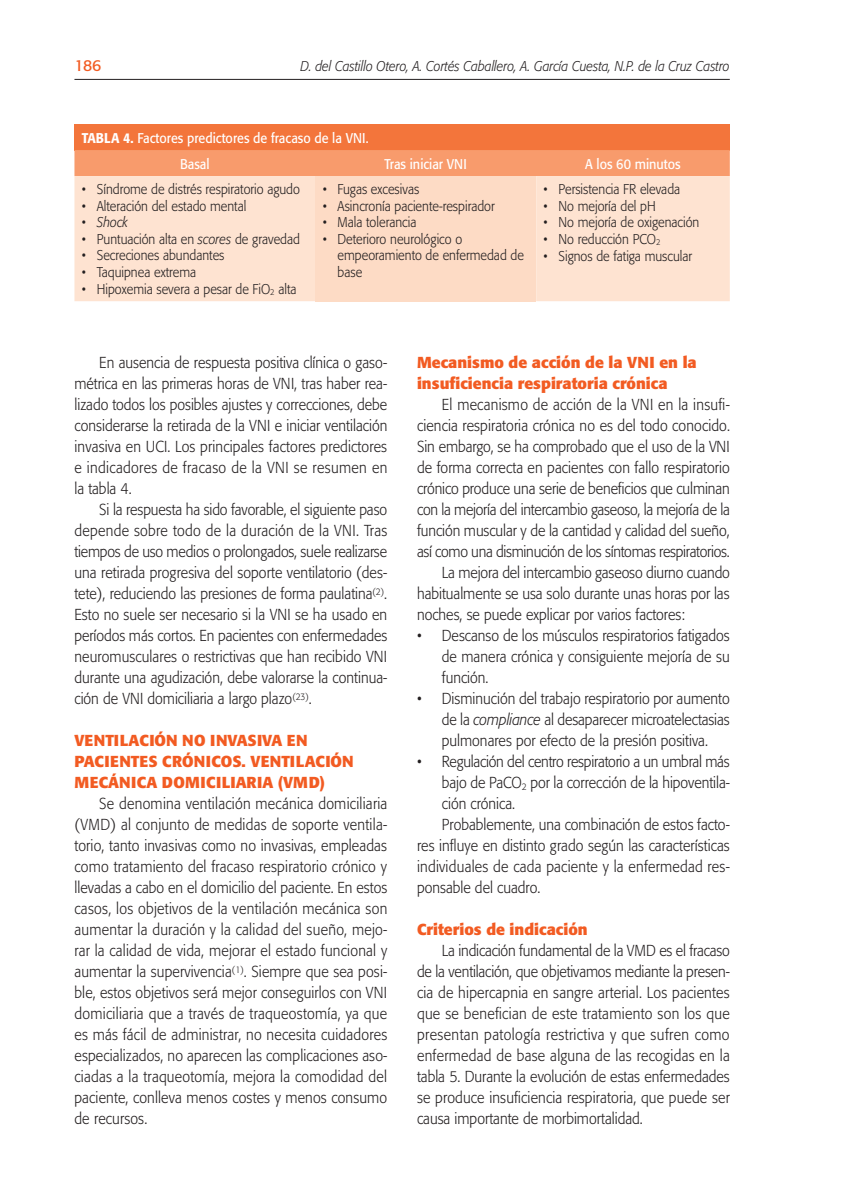
<style>
.page{position:relative;width:844px;height:1191px;background:#fff}
.page>*{position:absolute;margin:0;border:0;box-sizing:border-box;transform-origin:0 0}
.t1{font:300 15.75px/21px "Formata";color:#231f20;text-align:justify;scale:.9 1}
.t2{font:700 15.75px/21px "Formata";color:#f25b22}
.t3{font:300 15.75px "Formata";letter-spacing:-.02em;color:#231f20;scale:.9 1}
.t4{font:15.75px "Formata";color:#f25b22}
.t5{font:300 14px/16.6px "Formata";color:#231f20;scale:.9 1}
.t6{font:italic 300 14px "Formata";color:#231f20;scale:.9 1}
.t7{font:14px/25.9px "Formata";color:#fff;scale:.9 1}
.t8{font:500 14px "Formata";color:#fff;scale:.9 1}
.s1{font-weight:500}
.s2{font-style:normal}
.s3{font-style:italic}
</style>
<div class="page">
<hr style="left:74px;top:79px;width:655px;height:1px;background:#231f20">
<div style="left:74px;top:124px;width:655px;height:26px;background:#f3753b"></div>
<div style="left:74px;top:150px;width:655px;height:26px;background:#f89b6c"></div>
<div style="left:74px;top:176px;width:655px;height:125px;background:#fee3d1"></div>
<div style="left:315px;top:176px;width:221px;height:125px;background:#fddbc5"></div>
<p class="t4" style="left:74px;top:56px;width:28px">186</p>
<p class="t6" style="left:300px;top:58px;width:478px">D. del Castillo Otero, A. Cortés Caballero, A. García Cuesta, N.P. de la Cruz Castro</p>
<p class="t8" style="left:82px;top:129px;width:17px">Tabla</p>
<p class="t7" style="left:180px;top:125px;width:211px;text-indent:-57px"><span class="s1">4.</span> Factores predictores de fracaso de la VNI.<br>Basal</p>
<p class="t7" style="left:384px;top:151px;width:93px">Tras iniciar VNI</p>
<p class="t7" style="left:585px;top:151px;width:107px">A los 60 minutos</p>
<p class="t5" style="left:82px;top:181px;width:244px">• Síndrome de distrés respiratorio agudo</p>
<p class="t5" style="left:82px;top:197px;width:184px">• Alteración del estado mental</p>
<p class="t6" style="left:82px;top:214px;width:53px"><span class="s2">•</span> Shock</p>
<p class="t5" style="left:82px;top:231px;width:244px">• Puntuación alta en <span class="s3">scores</span> de gravedad</p>
<p class="t5" style="left:82px;top:247px;width:160px">• Secreciones abundantes</p>
<p class="t5" style="left:82px;top:264px;width:128px">• Taquipnea extrema</p>
<p class="t5" style="left:82px;top:281px;width:240px">• Hipoxemia severa a pesar de FiO<sub>2</sub> alta</p>
<p class="t5" style="left:322px;top:181px;width:109px">• Fugas excesivas</p>
<p class="t5" style="left:322px;top:197px;width:193px">• Asincronía paciente-respirador</p>
<p class="t5" style="left:322px;top:214px;width:106px">• Mala tolerancia</p>
<p class="t5" style="left:337px;top:231px;width:208px;text-indent:-15px">• Deterioro neurológico o empeoramiento de enfermedad de base</p>
<p class="t5" style="left:543px;top:181px;width:153px">• Persistencia FR elevada</p>
<p class="t5" style="left:543px;top:197px;width:126px">• No mejoría del pH</p>
<p class="t5" style="left:543px;top:214px;width:174px">• No mejoría de oxigenación</p>
<p class="t5" style="left:543px;top:231px;width:131px">• No reducción PCO<sub>2</sub></p>
<p class="t5" style="left:543px;top:247px;width:167px">• Signos de fatiga muscular</p>
<p class="t1" style="left:74px;top:352px;width:349px;text-indent:25px">En ausencia de respuesta positiva clínica o gaso&shy;métrica en las primeras horas de VNI, tras haber rea&shy;lizado todos los posibles ajustes y correcciones, debe considerarse la retirada de la VNI e iniciar ventilación invasiva en UCI. Los principales factores predictores e indicadores de fracaso de la VNI se resumen en la tabla 4.</p>
<p class="t1" style="left:74px;top:499px;width:349px;text-indent:25px">Si la respuesta ha sido favorable, el siguiente paso depende sobre todo de la duración de la VNI. Tras tiempos de uso medios o prolongados, suele realizarse una retirada progresiva del soporte ventilatorio (des&shy;tete), reduciendo las presiones de forma paulatina<sup>(2)</sup>.<br>Esto no suele ser necesario si la VNI se ha usado en períodos más cortos. En pacientes con enfermedades neuromusculares o restrictivas que han recibido VNI durante una agudización, debe valorarse la continua&shy;ción de VNI domiciliaria a largo plazo<sup>(23)</sup>.</p>
<p class="t2" style="left:74px;top:730px;width:11px">VENT</p>
<p class="t2" style="left:114px;top:730px;width:17px">ILAC</p>
<p class="t2" style="left:149px;top:730px;width:78px">IÓN NO INVAS</p>
<p class="t2" style="left:257px;top:730px;width:41px">IVA EN</p>
<p class="t2" style="left:74px;top:751px;width:46px">PACIENTES</p>
<p class="t2" style="left:162px;top:751px;width:12px">CRÓN</p>
<p class="t2" style="left:206px;top:751px;width:17px">ICOS</p>
<p class="t2" style="left:241px;top:751px;width:20px">. VENT</p>
<p class="t2" style="left:290px;top:751px;width:17px">ILAC</p>
<p class="t2" style="left:325px;top:751px;width:18px">IÓN</p>
<p class="t2" style="left:74px;top:772px;width:12px">MEC</p>
<p class="t2" style="left:108px;top:772px;width:67px">ÁNICA DOM</p>
<p class="t2" style="left:200px;top:772px;width:96px">ICILIARIA (VMD</p>
<p class="t2" style="left:320px;top:772px;width:7px">)</p>
<p class="t1" style="left:74px;top:793px;width:349px;text-indent:25px">Se denomina ventilación mecánica domiciliaria (VMD) al conjunto de medidas de soporte ventila&shy;torio, tanto invasivas como no invasivas, empleadas como tratamiento del fracaso respiratorio crónico y llevadas a cabo en el domicilio del paciente. En estos casos, los objetivos de la ventilación mecánica son aumentar la duración y la calidad del sueño, mejo&shy;rar la calidad de vida, mejorar el estado funcional y aumentar la supervivencia<sup>(1)</sup>. Siempre que sea posi&shy;ble, estos objetivos será mejor conseguirlos con VNI domiciliaria que a través de traqueostomía, ya que es más fácil de administrar, no necesita cuidadores especializados, no aparecen las complicaciones aso&shy;ciadas a la traqueotomía, mejora la comodidad del paciente, conlleva menos costes y menos consumo de recursos.</p>
<p class="t2" style="left:417px;top:352px;width:281px">Mecanismo de acción de la VN I en la insuficiencia respiratoria crónica</p>
<p class="t1" style="left:441px;top:394px;width:321px">El mecanismo de acción de la VNI en la insufi-</p>
<p class="t1" style="left:417px;top:415px;width:349px">ciencia respiratoria crónica no es del todo conocido.</p>
<p class="t1" style="left:417px;top:436px;width:349px">Sin embargo, se ha comprobado que el uso de la VNI</p>
<p class="t1" style="left:417px;top:457px;width:349px">de forma correcta en pacientes con fallo respiratorio</p>
<p class="t1" style="left:417px;top:478px;width:349px">crónico produce una serie de beneficios que culminan</p>
<p class="t1" style="left:417px;top:499px;width:349px">con la mejoría del intercambio gaseoso, la mejoría de la</p>
<p class="t1" style="left:417px;top:520px;width:349px">función muscular y de la cantidad y calidad del sueño,</p>
<p class="t3" style="left:417px;top:542px;width:349px">así como una disminución de los síntomas respiratorios.</p>
<p class="t1" style="left:441px;top:562px;width:321px">La mejora del intercambio gaseoso diurno cuando</p>
<p class="t1" style="left:417px;top:583px;width:349px">habitualmente se usa solo durante unas horas por las</p>
<p class="t1" style="left:417px;top:604px;width:299px">noches, se puede explicar por varios factores:</p>
<p class="t1" style="left:441px;top:625px;width:321px;text-indent:-25px">• Descanso de los músculos respiratorios fatigados de manera crónica y consiguiente mejoría de su función.</p>
<p class="t1" style="left:441px;top:688px;width:321px;text-indent:-25px">• Disminución del trabajo respiratorio por aumento de la <span class="s3">compliance</span> al desaparecer microatelectasias pulmonares por efecto de la presión positiva.</p>
<p class="t1" style="left:417px;top:751px;width:349px">• Regulación del centro respiratorio a un umbral más</p>
<p class="t1" style="left:441px;top:772px;width:321px">bajo de PaCO<sub>2</sub> por la corrección de la hipoventila-</p>
<p class="t1" style="left:441px;top:793px;width:83px">ción crónica.</p>
<p class="t1" style="left:441px;top:814px;width:321px">Probablemente, una combinación de estos facto-</p>
<p class="t1" style="left:417px;top:835px;width:349px">res influye en distinto grado según las características</p>
<p class="t1" style="left:417px;top:856px;width:349px">individuales de cada paciente y la enfermedad res-</p>
<p class="t1" style="left:417px;top:877px;width:138px">ponsable del cuadro.</p>
<p class="t2" style="left:417px;top:919px;width:172px">Criterios de indicación</p>
<p class="t1" style="left:417px;top:940px;width:349px;text-indent:25px">La indicación fundamental de la VMD es el fracaso de la ventilación, que objetivamos mediante la presen&shy;cia de hipercapnia en sangre arterial. Los pacientes que se benefician de este tratamiento son los que presentan patología restrictiva y que sufren como enfermedad de base alguna de las recogidas en la tabla 5. Durante la evolución de estas enfermedades se produce insuficiencia respiratoria, que puede ser causa importante de morbimortalidad.</p>
</div>
